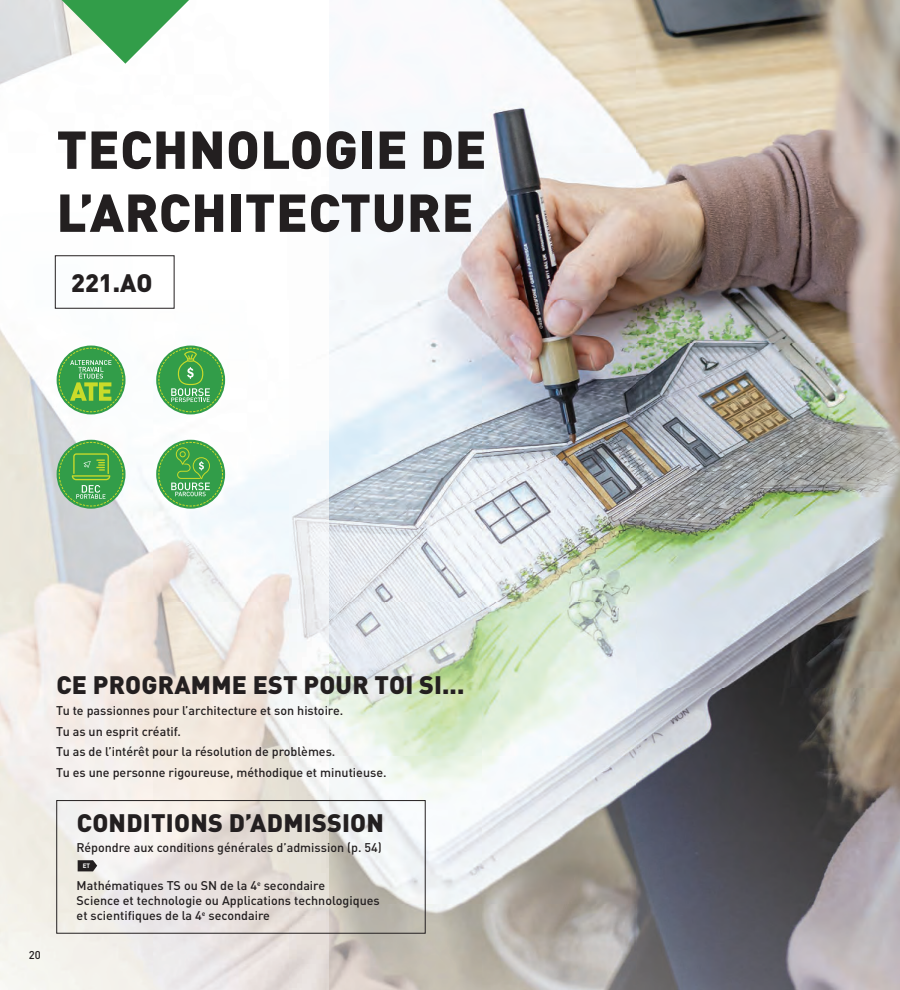
<style>
.page{position:relative;width:900px;height:990px;background:#fff}
.page>*{position:absolute;margin:0;border:0;box-sizing:border-box;transform-origin:0 0}
.t1{font:900 52.5px/63px "DINOT";letter-spacing:.01em;color:#231f20}
.t2{font:900 25px "DINOT";letter-spacing:.01em;color:#231f20}
.t3{font:500 12.5px/20.6px "DINOT";color:#231f20}
.t4{font:500 11.25px "DINOT";color:#231f20}
.t5{font:700 6.25px "DINOT";color:#fff}
</style>
<div class="page">
<img style="left:0;top:0;width:900px;height:990px">
<div style="left:55px;top:255px;width:120px;height:54px;border:1px solid #231f20"></div>
<svg style="left:62px;top:0;width:127px;height:64px"></svg>
<div style="left:56px;top:800px;width:370px;height:134px;border:1px solid #231f20"></div>
<svg style="left:78px;top:860px;width:19px;height:11px"></svg>
<svg style="left:156px;top:346px;width:69px;height:68px"></svg>
<svg style="left:158px;top:348px;width:65px;height:64px"></svg>
<svg style="left:156px;top:440px;width:69px;height:69px"></svg>
<svg style="left:158px;top:442px;width:65px;height:97px"></svg>
<svg style="left:57px;top:346px;width:69px;height:68px"></svg>
<svg style="left:59px;top:348px;width:64px;height:64px"></svg>
<svg style="left:57px;top:440px;width:69px;height:69px"></svg>
<svg style="left:59px;top:442px;width:64px;height:65px"></svg>
<h1 class="t1" style="left:57px;top:113px;width:432px">TECHNOLOGIE DE<br>L’ARCHITECTURE</h1>
<h2 class="t2" style="left:71px;top:263px;width:83px">221.AO</h2>
<p class="t4" style="left:29px;top:946px;width:13px">20</p>
<h2 class="t2" style="left:56px;top:665px;width:409px">CE PROGRAMME EST POUR TOI SI...</h2>
<p class="t3" style="left:56px;top:699px;width:332px">Tu te passionnes pour l’architecture et son histoire.<br>Tu as un esprit créatif.<br>Tu as de l’intérêt pour la résolution de problèmes.<br>Tu es une personne rigoureuse, méthodique et minutieuse.</p>
<h2 class="t2" style="left:77px;top:803px;width:309px">CONDITIONS D’ADMISSION</h2>
<p class="t3" style="left:77px;top:837px;width:307px">Répondre aux conditions générales d’admission (p. 54)</p>
<p class="t3" style="left:77px;top:877px;width:305px;line-height:15px">Mathématiques TS ou SN de la 4e secondaire<br>Science et technologie ou Applications technologiques et scientifiques de la 4e secondaire</p>
<p class="t5" style="left:83px;top:861px;width:9px">ET</p>
</div>
